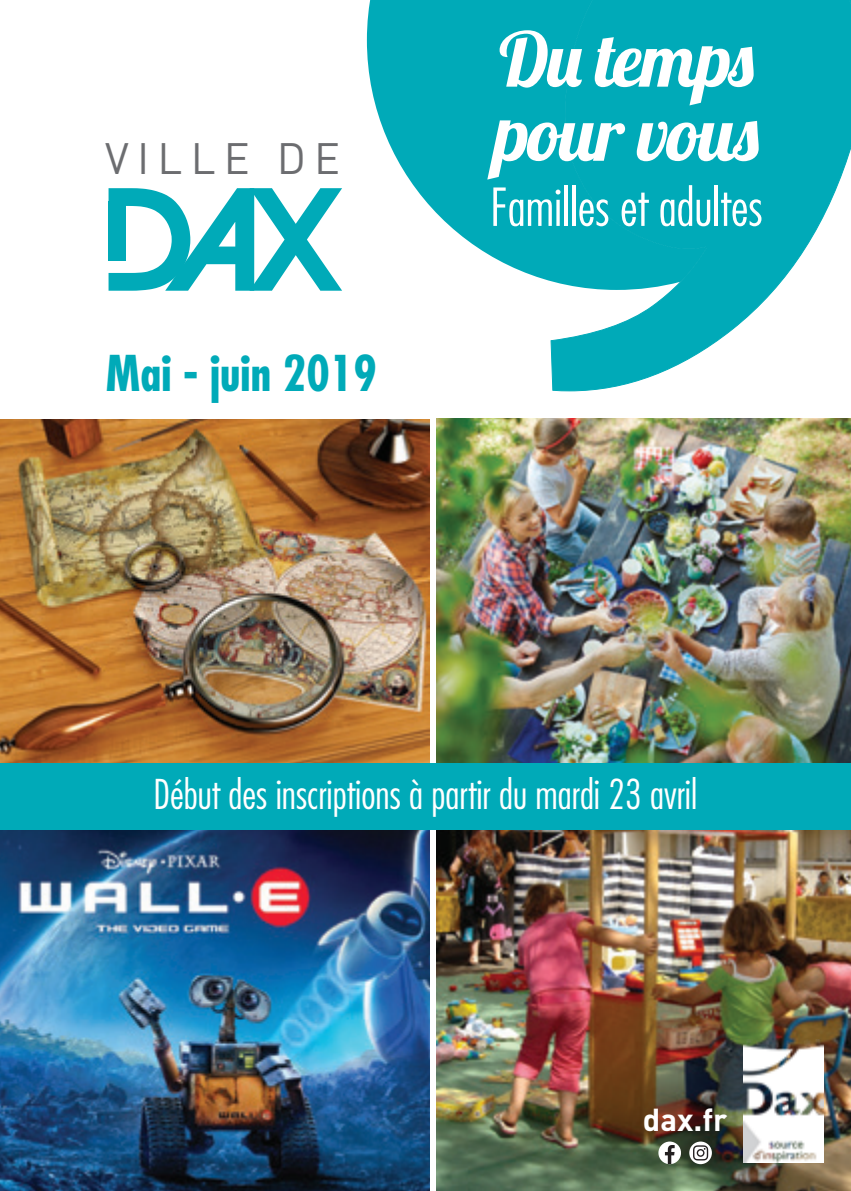
<style>
.page{position:relative;width:851px;height:1191px;background:#fff}
.page>*{position:absolute;margin:0;border:0;box-sizing:border-box;transform-origin:0 0}
.t1{font:75.2px/74.2px "Lobster 1.4";letter-spacing:-.02em;color:#fff}
.t2{font:300 condensed 51px "Futura Std";color:#fff}
.t3{font:700 condensed 48px "Futura Std";color:#00aab8}
.t4{font:43.4px "DINOT";letter-spacing:.19em;color:#6c6d70}
.t5{font:300 condensed 40px "Futura Std";color:#fff}
.t6{font:700 31.4px "DINOT";color:#fff}
</style>
<div class="page">
<img style="left:436px;top:418px;width:414px;height:345px">
<img style="left:0;top:419px;width:430px;height:344px">
<img style="left:0;top:830px;width:430px;height:361px">
<img style="left:436px;top:830px;width:414px;height:361px">
<svg style="left:367px;top:0;width:183px;height:281px;fill:#00aab8"></svg>
<svg style="left:550px;top:0;width:300px;height:391px;fill:#00aab8"></svg>
<svg style="left:108px;top:188px;width:234px;height:103px"></svg>
<div style="left:108px;top:201px;width:18px;height:60px;background:#00aab8"></div>
<img style="left:743px;top:1039px;width:80px;height:123px">
<div style="left:658px;top:1141px;width:22px;height:23px;background:#fff;border-radius:50%"></div>
<svg style="left:664px;top:1145px;width:10px;height:19px"></svg>
<svg style="left:689px;top:1141px;width:22px;height:23px"></svg>
<svg style="left:693px;top:1145px;width:15px;height:15px"></svg>
<div style="left:0;top:763px;width:850px;height:67px;background:#00aab8"></div>
<p class="t4" style="left:105px;top:131px;width:236px">VILLE DE</p>
<p class="t3" style="left:106px;top:344px;width:272px">Mai - juin 2019</p>
<h1 class="t1" style="left:494px;top:21px;width:266px">Du temps pour vous</h1>
<p class="t2" style="left:490px;top:177px;width:274px">Familles et adultes</p>
<p class="t5" style="left:154px;top:770px;width:545px">Début des inscriptions à partir du mardi 23 avril</p>
<p class="t6" style="left:642px;top:1099px;width:86px">dax.fr</p>
</div>
